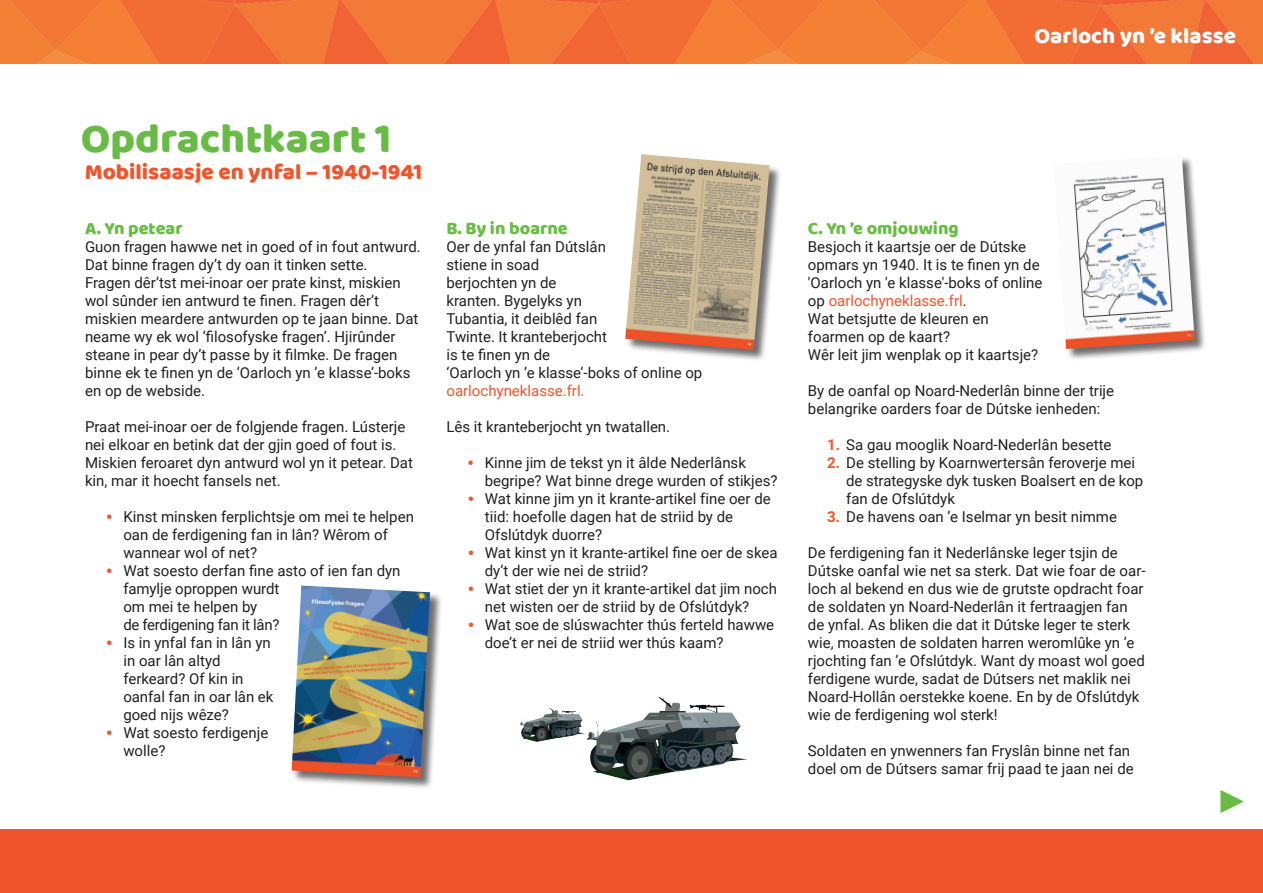
<style>
.page{position:relative;width:1263px;height:893px;background:#fff}
.page>*{position:absolute;margin:0;border:0;box-sizing:border-box;transform-origin:0 0}
.t1{font:42.3px "Baloo";color:#68bc45}
.t2{font:22.5px "Baloo";color:#f0542b}
.t3{font:22.5px "Baloo";color:#fff}
.t4{font:18px "Baloo";color:#68bc45}
.t5{font:15px/18px "Roboto";color:#231f20}
.t6{font:15px "Roboto";color:#f0542b}
.s1{font-family:"Bodoni Svty Two ITCTT";color:#f0542b}
.s2{color:#f0542b}
.s3{font-weight:700;color:#f0542b}
</style>
<div class="page">
<img style="left:0;top:0;width:1263px;height:64px">
<div style="left:0;top:829px;width:1263px;height:64px;background:#f0542b"></div>
<div style="left:626px;top:155px;width:156px;height:207px;background:#231f20;opacity:.65"></div>
<img style="left:625px;top:154px;width:145px;height:196px">
<div style="left:292px;top:586px;width:150px;height:204px;background:#231f20;opacity:.65"></div>
<img style="left:292px;top:585px;width:138px;height:192px">
<img style="left:520px;top:697px;width:227px;height:84px">
<svg style="left:1220px;top:790px;width:24px;height:23px"></svg>
<div style="left:1054px;top:156px;width:153px;height:205px;background:#231f20;opacity:.65"></div>
<img style="left:1054px;top:156px;width:141px;height:193px">
<h1 class="t1" style="left:81px;top:113px;width:312px">Opdrachtkaart 1</h1>
<h2 class="t2" style="left:85px;top:159px;width:339px">Mobilisaasje en ynfal – 1940-1941</h2>
<p class="t4" style="left:85px;top:217px;width:99px">A. Yn petear</p>
<p class="t5" style="left:85px;top:237px;width:337px">Guon fragen hawwe net in goed of in fout antwurd.<br>Dat binne fragen dy’t dy oan it tinken sette.<br>Fragen dêr’tst mei-inoar oer prate kinst, miskien wol sûnder ien antwurd te finen. Fragen dêr’t miskien meardere antwurden op te jaan binne. Dat neame wy ek wol ‘filosofyske fragen’. Hjirûnder steane in pear dy’t passe by it filmke. De fragen binne ek te finen yn de ‘Oarloch yn ’e klasse’-boks en op de webside.</p>
<p class="t5" style="left:85px;top:417px;width:329px">Praat mei-inoar oer de folgjende fragen. Lústerje nei elkoar en betink dat der gjin goed of fout is.<br>Miskien feroaret dyn antwurd wol yn it petear. Dat kin, mar it hoecht fansels net.</p>
<p class="t5" style="left:123px;top:507px;width:292px;text-indent:-19px"><span class="s1">•</span> Kinst minsken ferplichtsje om mei te helpen oan de ferdigening fan in lân? Wêrom of wannear wol of net?</p>
<p class="t5" style="left:123px;top:561px;width:279px;text-indent:-19px"><span class="s1">•</span> Wat soesto derfan fine asto of ien fan dyn famylje oproppen wurdt<br>om mei te helpen by<br>de ferdigening fan it lân?</p>
<p class="t5" style="left:123px;top:633px;width:152px;text-indent:-19px"><span class="s1">•</span> Is in ynfal fan in lân yn in oar lân altyd ferkeard? Of kin in oanfal fan in oar lân ek goed nijs wêze?</p>
<p class="t5" style="left:123px;top:723px;width:147px;text-indent:-19px"><span class="s1">•</span> Wat soesto ferdigenje wolle?</p>
<p class="t4" style="left:446px;top:217px;width:123px">B. By in boarne</p>
<p class="t5" style="left:446px;top:237px;width:257px">Oer de ynfal fan Dútslân<br>stiene in soad<br>berjochten yn de<br>kranten. Bygelyks yn<br>Tubantia, it deiblêd fan<br>Twinte. It kranteberjocht<br>is te finen yn de<br>‘Oarloch yn ’e klasse’-boks of online op</p>
<p class="t6" style="left:446px;top:380px;width:140px">oarlochyneklasse.frl.</p>
<p class="t5" style="left:446px;top:417px;width:225px">Lês it kranteberjocht yn twatallen.</p>
<p class="t5" style="left:485px;top:453px;width:294px;text-indent:-19px"><span class="s1">•</span> Kinne jim de tekst yn it âlde Nederlânsk begripe? Wat binne drege wurden of stikjes?</p>
<p class="t5" style="left:485px;top:489px;width:287px;text-indent:-19px"><span class="s1">•</span> Wat kinne jim yn it krante-artikel fine oer de tiid: hoefolle dagen hat de striid by de<br>Ofslútdyk duorre?</p>
<p class="t5" style="left:485px;top:543px;width:294px;text-indent:-19px"><span class="s1">•</span> Wat kinst yn it krante-artikel fine oer de skea dy’t der wie nei de striid?</p>
<p class="t5" style="left:466px;top:579px;width:313px;text-align:center"><span class="s1">•</span> Wat stiet der yn it krante-artikel dat jim noch net wisten oer de striid by de Ofslútdyk?</p>
<p class="t5" style="left:485px;top:615px;width:291px;text-indent:-19px"><span class="s1">•</span> Wat soe de slúswachter thús ferteld hawwe doe’t er nei de striid wer thús kaam?</p>
<h2 class="t3" style="left:1034px;top:22px;width:203px">Oarloch yn ’e klasse</h2>
<p class="t4" style="left:808px;top:217px;width:152px">C. Yn ’e omjouwing</p>
<p class="t5" style="left:808px;top:237px;width:236px">Besjoch it kaartsje oer de Dútske opmars yn 1940. It is te finen yn de 'Oarloch yn 'e klasse'-boks of online op <span class="s2">oarlochyneklasse.frl</span>.<br>Wat betsjutte de kleuren en foarmen op de kaart?<br>Wêr leit jim wenplak op it kaartsje?</p>
<p class="t5" style="left:808px;top:381px;width:308px">By de oanfal op Noard-Nederlân binne der trije belangrike oarders foar de Dútske ienheden:</p>
<p class="t5" style="left:827px;top:435px;width:286px"><span class="s3">1.</span> Sa gau mooglik Noard-Nederlân besette</p>
<p class="t5" style="left:846px;top:453px;width:299px;text-indent:-19px"><span class="s3">2.</span> De stelling by Koarnwertersân feroverje mei de strategyske dyk tusken Boalsert en de kop fan de Ofslútdyk</p>
<p class="t5" style="left:827px;top:507px;width:291px"><span class="s3">3.</span> De havens oan ’e Iselmar yn besit nimme</p>
<p class="t5" style="left:808px;top:543px;width:339px">De ferdigening fan it Nederlânske leger tsjin de Dútske oanfal wie net sa sterk. Dat wie foar de oar&shy;loch al bekend en dus wie de grutste opdracht foar de soldaten yn Noard-Nederlân it fertraagjen fan de ynfal. As bliken die dat it Dútske leger te sterk wie, moasten de soldaten harren weromlûke yn ’e rjochting fan ’e Ofslútdyk. Want dy moast wol goed ferdigene wurde, sadat de Dútsers net maklik nei Noard-Hollân oerstekke koene. En by de Ofslútdyk wie de ferdigening wol sterk!</p>
<p class="t5" style="left:808px;top:741px;width:327px">Soldaten en ynwenners fan Fryslân binne net fan doel om de Dútsers samar frij paad te jaan nei de</p>
</div>
